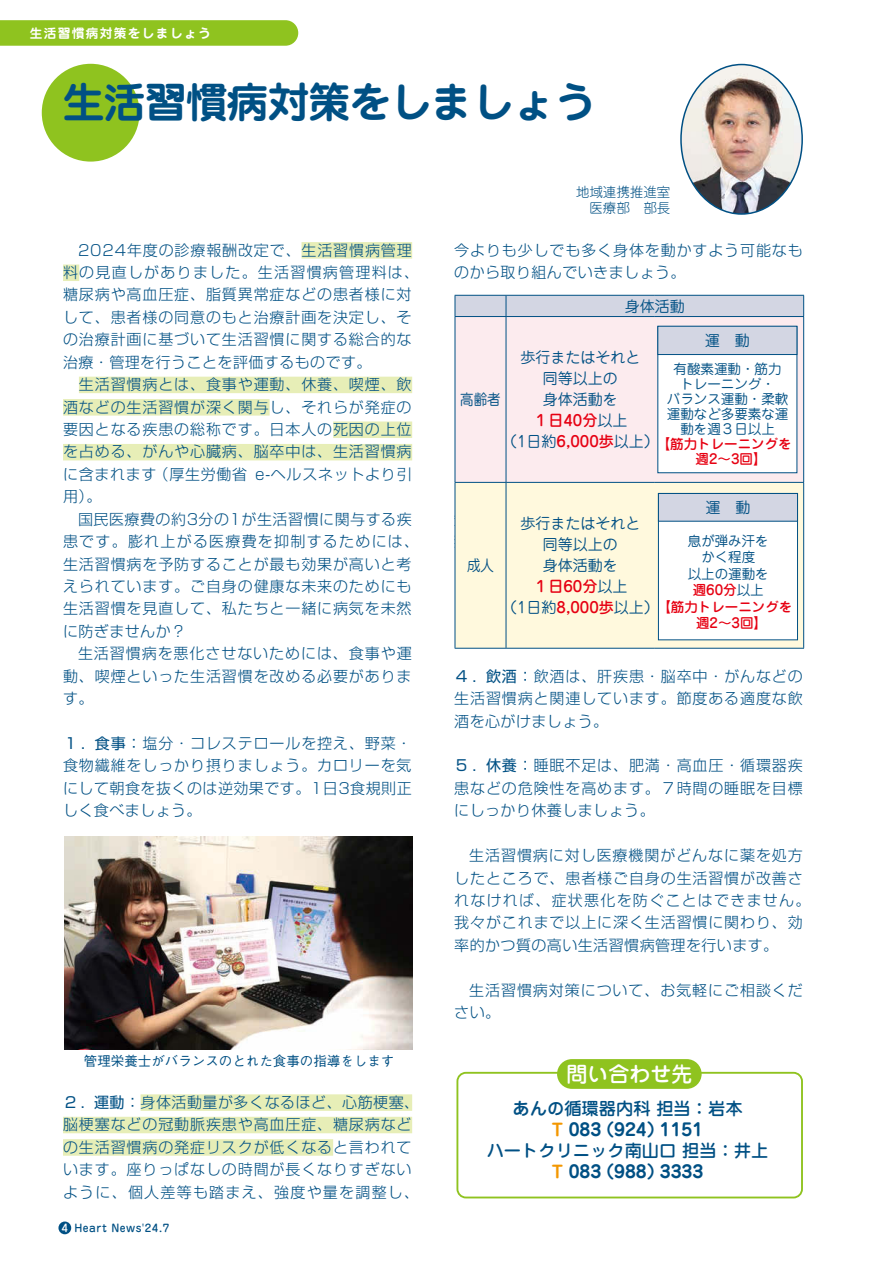
<style>
.page{position:relative;width:893px;height:1263px;background:#fff}
.page>*{position:absolute;margin:0;border:0;box-sizing:border-box;transform-origin:0 0}
.t1{font:700 42px "Jun 501 Pro";letter-spacing:-.025em;color:#005084}
.t2{font:500 21px "Jun 34 Pro";color:#fff}
.t3{font:500 17.25px "Jun 34 Pro";color:#005084}
.t4{font:700 17.25px "Jun 501 Pro";color:#005084}
.t5{font:300 15px/22.5px "Shin Go Pr 6 N";letter-spacing:.06em;color:#005084}
.t6{font:15px/21px "Jun 201 Pro";color:#005084;text-align:center}
.t7{font:500 15px "Jun 34 Pro";color:#e60012}
.t8{font:300 15px "Shin Go Pr 6 N";letter-spacing:.03em;color:#005084}
.t9{font:15px "Jun 201 Pro";color:#005084;scale:.9 1}
.t10{font:13.5px/15px "Jun 201 Pro";color:#005084;text-align:center}
.t11{font:500 13.5px/15px "Jun 34 Pro";color:#e60012}
.t12{font:500 13.5px "Gothic BBB Pr 6 N";color:#005084}
.t13{font:300 13.5px/16.5px "Jun 101 Pro";color:#005084;text-align:right}
.t14{font:700 12.75px "Jun 501 Pro";letter-spacing:.1em;color:#fff}
.t15{font:500 10.5px "Jun 34 Pro";letter-spacing:.05em;color:#005084}
.s1{font-weight:400}
.s2{color:#fff}
.s3{font-family:"Jun 201 Pro";font-weight:400;color:#005084}
.s4{font-family:"Jun 34 Pro";font-weight:500;color:#e60012}
.s5{font-family:"Shin M Go Pro De";font-size:16.5px;color:#f39700}
</style>
<div class="page">
<svg style="left:0;top:20px;width:298px;height:26px;background:#91c424"></svg>
<div style="left:58px;top:1221px;width:13px;height:13px;background:#005084;border-radius:50%"></div>
<div style="left:42px;top:64px;width:98px;height:98px;background:#8fc31f;border-radius:50%"></div>
<img style="left:681px;top:65px;width:121px;height:149px">
<div style="left:302px;top:242px;width:110px;height:17px;background:#e7eeb7"></div>
<div style="left:63px;top:264px;width:16px;height:17px;background:#e7eeb7"></div>
<div style="left:79px;top:377px;width:333px;height:16px;background:#e7eeb7"></div>
<div style="left:63px;top:399px;width:207px;height:17px;background:#e7eeb7"></div>
<div style="left:333px;top:421px;width:79px;height:17px;background:#e7eeb7"></div>
<div style="left:63px;top:444px;width:349px;height:16px;background:#e7eeb7"></div>
<div style="left:141px;top:1094px;width:271px;height:17px;background:#e7eeb7"></div>
<div style="left:63px;top:1117px;width:349px;height:16px;background:#e7eeb7"></div>
<div style="left:63px;top:1139px;width:270px;height:17px;background:#e7eeb7"></div>
<div style="left:456px;top:1072px;width:347px;height:126px;border:2px solid #8fc31f;border-radius:9px"></div>
<div style="left:557px;top:1059px;width:145px;height:30px;background:#8fc31f;border-radius:15px"></div>
<div style="left:456px;top:317px;width:347px;height:165px;background:#fcebee"></div>
<div style="left:456px;top:483px;width:347px;height:165px;background:#fff9dd"></div>
<div style="left:455px;top:295px;width:349px;height:21px;background:#d3d6e3"></div>
<hr style="left:455px;top:316px;width:51px;height:1px;background:#005084">
<hr style="left:455px;top:317px;width:1px;height:165px;background:#005084">
<hr style="left:506px;top:316px;width:149px;height:1px;background:#005084">
<hr style="left:506px;top:317px;width:1px;height:165px;background:#005084">
<hr style="left:655px;top:316px;width:149px;height:1px;background:#005084">
<hr style="left:803px;top:317px;width:1px;height:165px;background:#005084">
<hr style="left:455px;top:482px;width:51px;height:1px;background:#005084">
<hr style="left:455px;top:483px;width:1px;height:165px;background:#005084">
<hr style="left:506px;top:482px;width:149px;height:1px;background:#005084">
<hr style="left:506px;top:483px;width:1px;height:165px;background:#005084">
<hr style="left:655px;top:482px;width:149px;height:1px;background:#005084">
<hr style="left:803px;top:483px;width:1px;height:165px;background:#005084">
<hr style="left:455px;top:648px;width:51px;height:1px;background:#005084">
<hr style="left:506px;top:648px;width:149px;height:1px;background:#005084">
<hr style="left:655px;top:648px;width:149px;height:1px;background:#005084">
<div style="left:657px;top:326px;width:140px;height:147px;background:#fff"></div>
<div style="left:657px;top:326px;width:140px;height:29px;background:#d3d6e3;border:1px solid #005084"></div>
<div style="left:658px;top:493px;width:140px;height:147px;background:#fff;border:1px solid #005084"></div>
<div style="left:658px;top:493px;width:140px;height:29px;background:#d3d6e3;border:1px solid #005084"></div>
<img style="left:65px;top:837px;width:347px;height:212px">
<p class="t14" style="left:30px;top:23px;width:183px">生活習慣病対策をしましょう</p>
<h1 class="t1" style="left:63px;top:69px;width:535px">生活習慣病対策をしましょう</h1>
<p class="t5" style="left:63px;top:237px;width:358px;text-indent:15px">2024年度の診療報酬改定で、生活習慣病管理料の見直しがありました。生活習慣病管理料は、糖尿病や高血圧症、脂質異常症などの患者様に対して、患者様の同意のもと治療計画を決定し、その治療計画に基づいて生活習慣に関する総合的な治療・管理を行うことを評価するものです。</p>
<p class="t5" style="left:63px;top:372px;width:350px;text-align:justify;text-indent:16px">生活習慣病とは、食事や運動、休養、喫煙、飲酒などの生活習慣が深く関与し、それらが発症の要因となる疾患の総称です。日本人の死因の上位を占める、がんや心臓病、脳卒中は、生活習慣病に含まれます（厚生労働省 e-ヘルスネットより引用）。</p>
<p class="t5" style="left:63px;top:506px;width:358px;text-indent:15px">国民医療費の約3分の1が生活習慣に関与する疾患です。膨れ上がる医療費を抑制するためには、生活習慣病を予防することが最も効果が高いと考えられています。ご自身の健康な未来のためにも生活習慣を見直して、私たちと一緒に病気を未然に防ぎませんか？</p>
<p class="t5" style="left:63px;top:641px;width:350px;text-align:justify;text-indent:15px">生活習慣病を悪化させないためには、食事や運動、喫煙といった生活習慣を改める必要があります。</p>
<p class="t5" style="left:63px;top:731px;width:350px;text-align:justify"><span class="s1">１．食事：</span>塩分・コレステロールを控え、野菜・食物繊維をしっかり摂りましょう。カロリーを気にして朝食を抜くのは逆効果です。1日3食規則正しく食べましょう。</p>
<p class="t12" style="left:84px;top:1050px;width:312px">管理栄養士がバランスのとれた食事の指導をします</p>
<p class="t5" style="left:63px;top:1090px;width:358px"><span class="s1">２．運動：</span>身体活動量が多くなるほど、心筋梗塞、脳梗塞などの冠動脈疾患や高血圧症、糖尿病などの生活習慣病の発症リスクが低くなると言われています。座りっぱなしの時間が長くなりすぎないように、個人差等も踏まえ、強度や量を調整し、</p>
<p class="t15" style="left:62px;top:1219px;width:109px"><span class="s2">4</span> Heart News'24.7</p>
<p class="t13" style="left:576px;top:182px;width:96px">地域連携推進室医療部　部長</p>
<p class="t5" style="left:454px;top:237px;width:350px">今よりも少しでも多く身体を動かすよう可能なものから取り組んでいきましょう。</p>
<p class="t9" style="left:460px;top:388px;width:46px">高齢者</p>
<p class="t6" style="left:625px;top:294px;width:61px">身体活動</p>
<p class="t6" style="left:705px;top:328px;width:46px">運　動</p>
<p class="t6" style="left:520px;top:345px;width:121px">歩行またはそれと同等以上の<br>身体活動を</p>
<p class="t7" style="left:533px;top:409px;width:95px">１日40分<span class="s3">以上</span></p>
<p class="t6" style="left:502px;top:429px;width:158px">（1日約<span class="s4">6,000歩</span>以上）</p>
<p class="t10" style="left:667px;top:359px;width:123px">有酸素運動・筋力トレーニング・<br>バランス運動・柔軟運動など多要素な運動を週３日以上</p>
<p class="t11" style="left:695px;top:435px;width:98px;text-indent:-39px">【筋力トレーニングを週2～3回】</p>
<p class="t6" style="left:705px;top:495px;width:46px">運　動</p>
<p class="t6" style="left:520px;top:511px;width:121px">歩行またはそれと同等以上の<br>身体活動を</p>
<p class="t7" style="left:533px;top:574px;width:95px">１日60分<span class="s3">以上</span></p>
<p class="t6" style="left:502px;top:595px;width:158px">（1日約<span class="s4">8,000歩</span>以上）</p>
<p class="t8" style="left:454px;top:529px;width:156px">禁煙を心がけましょう</p>
<p class="t9" style="left:467px;top:553px;width:31px">成人</p>
<p class="t10" style="left:688px;top:531px;width:82px;line-height:16.5px">息が弾み汗をかく程度<br>以上の運動を</p>
<p class="t11" style="left:693px;top:581px;width:73px">週60分<span class="s3">以上</span></p>
<p class="t11" style="left:657px;top:598px;width:136px">【筋力トレーニングを</p>
<p class="t11" style="left:696px;top:614px;width:73px">週2～3回】</p>
<p class="t5" style="left:454px;top:663px;width:350px;text-align:justify"><span class="s1">４．飲酒：</span>飲酒は、肝疾患・脳卒中・がんなどの生活習慣病と関連しています。節度ある適度な飲酒を心がけましょう。</p>
<p class="t5" style="left:454px;top:753px;width:350px;text-align:justify"><span class="s1">５．休養：</span>睡眠不足は、肥満・高血圧・循環器疾患などの危険性を高めます。７時間の睡眠を目標にしっかり休養しましょう。</p>
<p class="t5" style="left:454px;top:843px;width:358px;text-indent:15px">生活習慣病に対し医療機関がどんなに薬を処方したところで、患者様ご自身の生活習慣が改善されなければ、症状悪化を防ぐことはできません。我々がこれまで以上に深く生活習慣に関わり、効率的かつ質の高い生活習慣病管理を行います。</p>
<p class="t5" style="left:454px;top:977px;width:350px;text-indent:15px">生活習慣病対策について、お気軽にご相談ください。</p>
<h2 class="t2" style="left:566px;top:1057px;width:127px">問い合わせ先</h2>
<p class="t3" style="left:513px;top:1095px;width:231px">あんの循環器内科 担当：岩本</p>
<p class="t4" style="left:552px;top:1116px;width:153px"><span class="s5">T</span> 083（924）1151</p>
<p class="t3" style="left:487px;top:1137px;width:283px">ハートクリニック南山口 担当：井上</p>
<p class="t4" style="left:552px;top:1158px;width:153px"><span class="s5">T</span> 083（988）3333</p>
</div>
